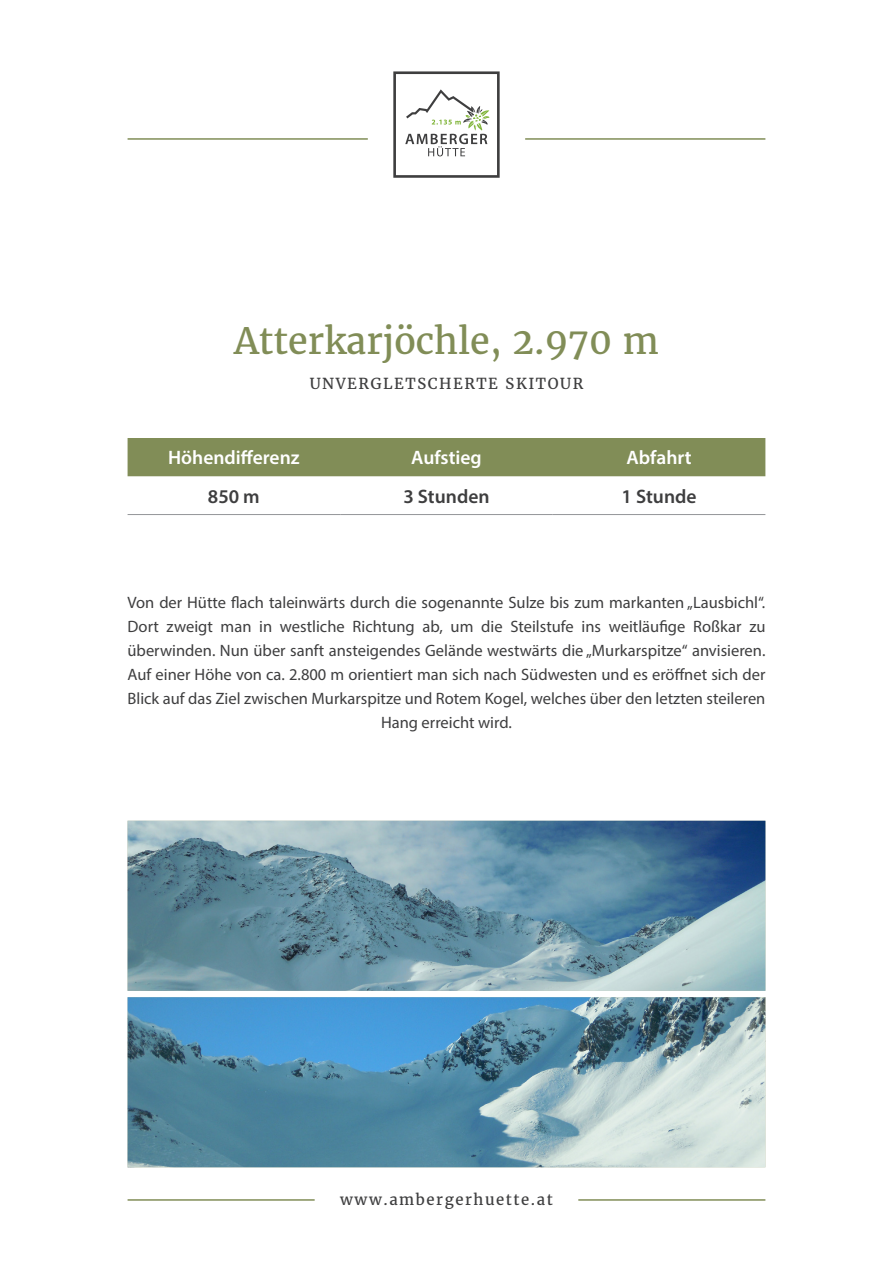
<style>
.page{position:relative;width:893px;height:1263px;background:#fff}
.page>*{position:absolute;margin:0;border:0;box-sizing:border-box;transform-origin:0 0}
.t1{font:36px "Merriweather";color:#818d57}
.t2{font:600 19.5px "Myriad Pro";color:#fff}
.t3{font:600 19.5px "Myriad Pro";color:#3e3e3f}
.t4{font:16.5px/24px "Myriad Pro";color:#3e3e3f;text-align:center}
.t5{font:15px "Merriweather";letter-spacing:.1em;color:#3e3e3f}
</style>
<div class="page">
<hr style="left:128px;top:1199px;width:187px;height:2px;background:#818d57">
<hr style="left:578px;top:1199px;width:187px;height:2px;background:#818d57">
<svg style="left:393px;top:71px;width:107px;height:107px"></svg>
<hr style="left:128px;top:138px;width:240px;height:2px;background:#818d57">
<hr style="left:525px;top:138px;width:240px;height:2px;background:#818d57">
<div style="left:128px;top:438px;width:637px;height:38px;background:#818d57"></div>
<hr style="left:128px;top:514px;width:212px;height:1px;background:#939598">
<hr style="left:340px;top:514px;width:213px;height:1px;background:#939598">
<hr style="left:553px;top:514px;width:212px;height:1px;background:#939598">
<img style="left:128px;top:821px;width:637px;height:170px">
<img style="left:128px;top:997px;width:637px;height:170px">
<p class="t1" style="left:234px;top:319px;width:426px">Atterkarjöchle, 2.970 m</p>
<p class="t5" style="left:310px;top:374px;width:275px">UNVERGLETSCHERTE SKITOUR</p>
<p class="t2" style="left:168px;top:445px;width:133px">Höhendifferenz</p>
<p class="t2" style="left:411px;top:445px;width:72px">Aufstieg</p>
<p class="t2" style="left:626px;top:445px;width:67px">Abfahrt</p>
<p class="t3" style="left:208px;top:484px;width:53px">850 m</p>
<p class="t3" style="left:403px;top:484px;width:88px">3 Stunden</p>
<p class="t3" style="left:622px;top:484px;width:77px">1 Stunde</p>
<p class="t4" style="left:128px;top:590px;width:639px">Von der Hütte flach taleinwärts durch die sogenannte Sulze bis zum markanten „Lausbichl“.<br>Dort zweigt man in westliche Richtung ab, um die Steilstufe ins weitläufige Roßkar zu überwinden. Nun über sanft ansteigendes Gelände westwärts die „Murkarspitze“ anvisieren.<br>Auf einer Höhe von ca. 2.800 m orientiert man sich nach Südwesten und es eröffnet sich der Blick auf das Ziel zwischen Murkarspitze und Rotem Kogel, welches über den letzten steileren Hang erreicht wird.</p>
<p class="t5" style="left:340px;top:1190px;width:214px">www.ambergerhuette.at</p>
</div>
